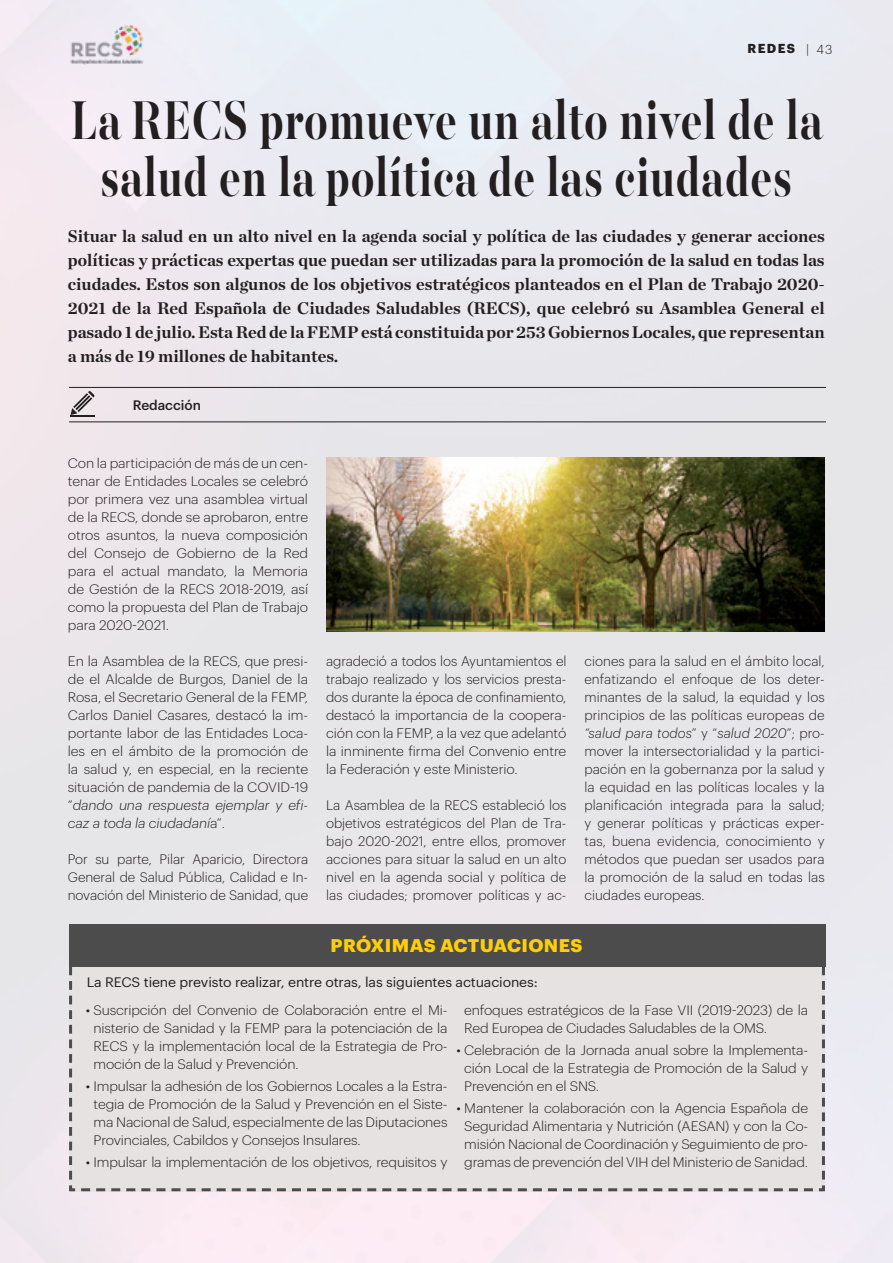
<style>
.page{position:relative;width:893px;height:1263px;background:#fff}
.page>*{position:absolute;margin:0;border:0;box-sizing:border-box;transform-origin:0 0}
.t1{font:700 60.9px/57px "Majesti Banner";letter-spacing:.02em;color:#231f20;text-align:center;scale:.71 1}
.t2{font:700 18px "Graphik";letter-spacing:.02em;color:#fece08}
.t3{font:700 17.25px/24px "Chronicle Deck";color:#231f20;text-align:justify}
.t4{font:300 13.5px/18px "Graphik";letter-spacing:-.01em;color:#231f20;text-align:justify;scale:1.04 1}
.t5{font:300 13.5px/18px "Graphik";letter-spacing:-.01em;color:#231f20;text-align:justify}
.t6{font:13.5px "Graphik";letter-spacing:-.01em;color:#231f20;scale:1.04 1}
.t7{font:500 13.5px "Graphik";color:#231f20}
.t8{font:700 12.75px "Graphik";letter-spacing:.105em;color:#231f20}
.s1{font-weight:300}
.s2{font-style:italic}
</style>
<div class="page">
<img style="left:0;top:0;width:893px;height:1263px">
<hr style="left:69px;top:387px;width:757px;height:1px;background:#231f20">
<hr style="left:69px;top:422px;width:757px;height:1px;background:#231f20">
<svg style="left:71px;top:391px;width:24px;height:26px"></svg>
<svg style="left:68px;top:924px;width:758px;height:269px"></svg>
<img style="left:69px;top:24px;width:77px;height:41px">
<img style="left:326px;top:457px;width:499px;height:174px">
<p class="t8" style="left:748px;top:39px;width:86px">REDES <span class="s1">| 43</span></p>
<h1 class="t1" style="left:71px;top:96px;width:1060px">La RECS promueve un alto nivel de la salud en la política de las ciudades</h1>
<p class="t3" style="left:68px;top:223px;width:758px">Situar la salud en un alto nivel en la agenda social y política de las ciudades y generar acciones políticas y prácticas expertas que puedan ser utilizadas para la promoción de la salud en todas las ciudades. Estos son algunos de los objetivos estratégicos planteados en el Plan de Trabajo 2020- 2021 de la Red Española de Ciudades Saludables (RECS), que celebró su Asamblea General el pasado 1 de julio. Esta Red de la FEMP está constituida por 253 Gobiernos Locales, que representan a más de 19 millones de habitantes.</p>
<p class="t7" style="left:133px;top:395px;width:70px">Redacción</p>
<p class="t4" style="left:68px;top:453px;width:233px">Con la participación de más de un cen&shy;tenar de Entidades Locales se celebró por primera vez una asamblea virtual de la RECS, donde se aprobaron, entre otros asuntos, la nueva composición del Consejo de Gobierno de la Red para el actual mandato, la Memoria de Gestión de la RECS 2018-2019, así como la propuesta del Plan de Trabajo para 2020-2021.</p>
<p class="t4" style="left:68px;top:651px;width:233px">En la Asamblea de la RECS, que presi&shy;de el Alcalde de Burgos, Daniel de la Rosa, el Secretario General de la FEMP, Carlos Daniel Casares, destacó la im&shy;portante labor de las Entidades Loca&shy;les en el ámbito de la promoción de la salud y, en especial, en la reciente situación de pandemia de la COVID-19 “<span class="s2">dando una respuesta ejemplar y efi&shy;caz a toda la ciudadaní</span>a”.</p>
<p class="t5" style="left:68px;top:849px;width:242px">Por su parte, Pilar Aparicio, Directora General de Salud Pública, Calidad e In&shy;novación del Ministerio de Sanidad, que</p>
<p class="t5" style="left:326px;top:651px;width:242px">agradeció a todos los Ayuntamientos el trabajo realizado y los servicios presta&shy;dos durante la época de confinamiento, destacó la importancia de la coopera&shy;ción con la FEMP, a la vez que adelantó la inminente firma del Convenio entre la Federación y este Ministerio.</p>
<p class="t5" style="left:326px;top:795px;width:242px">La Asamblea de la RECS estableció los objetivos estratégicos del Plan de Tra&shy;bajo 2020-2021, entre ellos, promover acciones para situar la salud en un alto nivel en la agenda social y política de las ciudades; promover políticas y ac-</p>
<p class="t5" style="left:584px;top:651px;width:242px">ciones para la salud en el ámbito local, enfatizando el enfoque de los deter&shy;minantes de la salud, la equidad y los principios de las políticas europeas de <span class="s2">“salud para todos</span>” y “<span class="s2">salud 2020</span>”; pro&shy;mover la intersectorialidad y la partici&shy;pación en la gobernanza por la salud y la equidad en las políticas locales y la planificación integrada para la salud; y generar políticas y prácticas exper&shy;tas, buena evidencia, conocimiento y métodos que puedan ser usados para la promoción de la salud en todas las ciudades europeas.</p>
<h2 class="t2" style="left:331px;top:931px;width:253px">PRÓXIMAS ACTUACIONES</h2>
<p class="t6" style="left:87px;top:972px;width:435px">La RECS tiene previsto realizar, entre otras, las siguientes actuaciones:</p>
<p class="t4" style="left:94px;top:1000px;width:342px;text-indent:-8px">• Suscripción del Convenio de Colaboración entre el Mi&shy;nisterio de Sanidad y la FEMP para la potenciación de la RECS y la implementación local de la Estrategia de Pro&shy;moción de la Salud y Prevención.</p>
<p class="t4" style="left:94px;top:1076px;width:342px;text-indent:-8px">• Impulsar la adhesión de los Gobiernos Locales a la Estra&shy;tegia de Promoción de la Salud y Prevención en el Siste&shy;ma Nacional de Salud, especialmente de las Diputaciones Provinciales, Cabildos y Consejos Insulares.</p>
<p class="t4" style="left:86px;top:1152px;width:349px">• Impulsar la implementación de los objetivos, requisitos y</p>
<p class="t4" style="left:464px;top:1000px;width:332px">enfoques estratégicos de la Fase VII (2019-2023) de la<br>Red Europea de Ciudades Saludables de la OMS.</p>
<p class="t4" style="left:464px;top:1040px;width:332px;text-indent:-8px">• Celebración de la Jornada anual sobre la Implementa&shy;ción Local de la Estrategia de Promoción de la Salud y Prevención en el SNS.</p>
<p class="t4" style="left:457px;top:1098px;width:340px;text-align:center">• Mantener la colaboración con la Agencia Española de Seguridad Alimentaria y Nutrición (AESAN) y con la Co&shy;misión Nacional de Coordinación y Seguimiento de pro&shy;gramas de prevención del VIH del Ministerio de Sanidad.</p>
</div>
